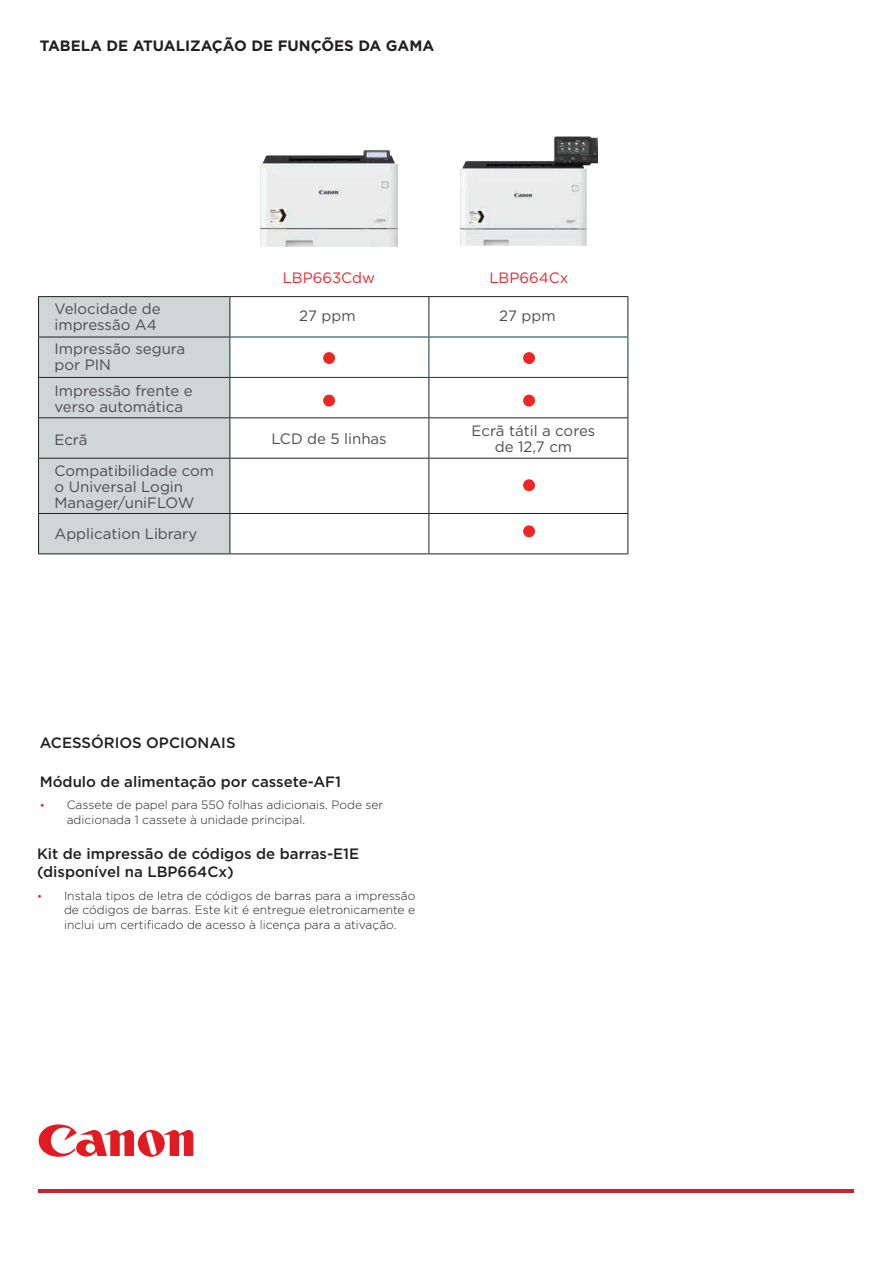
<style>
.page{position:relative;width:893px;height:1263px;background:#fff}
.page>*{position:absolute;margin:0;border:0;box-sizing:border-box;transform-origin:0 0}
.t1{font:15px/16.2px "Gotham";color:#4e4c4f}
.t2{font:500 15px/18px "Gotham";color:#231f20}
.t3{font:700 15px "Gotham";color:#231f20}
.t4{font:15px "Gotham";color:#e72a30}
.t5{font:300 12px/14.4px "Gotham";color:#231f20}
.s1{font-weight:400;font-size:10.5px;color:#cf202f}
</style>
<div class="page">
<svg style="left:39px;top:1124px;width:154px;height:33px"></svg>
<hr style="left:39px;top:1189px;width:815px;height:3px;background:#cf202f">
<div style="left:39px;top:297px;width:190px;height:256px;background:#d0d5d6"></div>
<svg style="left:230px;top:297px;width:397px;height:256px"></svg>
<hr style="left:230px;top:296px;width:199px;height:1px;background:#231f20">
<hr style="left:230px;top:417px;width:199px;height:1px;background:#231f20">
<hr style="left:230px;top:458px;width:199px;height:1px;background:#231f20">
<hr style="left:230px;top:513px;width:199px;height:1px;background:#231f20">
<hr style="left:230px;top:553px;width:199px;height:1px;background:#231f20">
<hr style="left:429px;top:296px;width:199px;height:1px;background:#231f20">
<hr style="left:428px;top:297px;width:1px;height:40px;background:#231f20">
<hr style="left:428px;top:378px;width:1px;height:39px;background:#231f20">
<hr style="left:429px;top:417px;width:199px;height:1px;background:#231f20">
<hr style="left:428px;top:418px;width:1px;height:40px;background:#231f20">
<hr style="left:429px;top:458px;width:199px;height:1px;background:#231f20">
<hr style="left:428px;top:459px;width:1px;height:54px;background:#231f20">
<hr style="left:429px;top:513px;width:199px;height:1px;background:#231f20">
<hr style="left:428px;top:514px;width:1px;height:39px;background:#231f20">
<hr style="left:429px;top:553px;width:199px;height:1px;background:#231f20">
<hr style="left:627px;top:297px;width:1px;height:40px;background:#231f20">
<hr style="left:627px;top:378px;width:1px;height:39px;background:#231f20">
<hr style="left:627px;top:418px;width:1px;height:40px;background:#231f20">
<hr style="left:627px;top:459px;width:1px;height:54px;background:#231f20">
<hr style="left:627px;top:514px;width:1px;height:39px;background:#231f20">
<hr style="left:38px;top:296px;width:192px;height:1px;background:#231f20">
<hr style="left:38px;top:297px;width:1px;height:40px;background:#231f20">
<hr style="left:229px;top:297px;width:1px;height:40px;background:#231f20">
<hr style="left:38px;top:337px;width:191px;height:1px;background:#231f20">
<hr style="left:38px;top:337px;width:1px;height:40px;background:#231f20">
<hr style="left:38px;top:377px;width:191px;height:1px;background:#231f20">
<hr style="left:38px;top:378px;width:1px;height:39px;background:#231f20">
<hr style="left:229px;top:378px;width:1px;height:39px;background:#231f20">
<hr style="left:38px;top:417px;width:192px;height:1px;background:#231f20">
<hr style="left:38px;top:418px;width:1px;height:40px;background:#231f20">
<hr style="left:229px;top:418px;width:1px;height:40px;background:#231f20">
<hr style="left:38px;top:458px;width:192px;height:1px;background:#231f20">
<hr style="left:38px;top:459px;width:1px;height:54px;background:#231f20">
<hr style="left:229px;top:459px;width:1px;height:54px;background:#231f20">
<hr style="left:38px;top:513px;width:192px;height:1px;background:#231f20">
<hr style="left:38px;top:514px;width:1px;height:39px;background:#231f20">
<hr style="left:229px;top:514px;width:1px;height:39px;background:#231f20">
<hr style="left:38px;top:553px;width:192px;height:1px;background:#231f20">
<hr style="left:229px;top:337px;width:200px;height:1px;background:#003a43">
<hr style="left:229px;top:337px;width:1px;height:40px;background:#003a43">
<hr style="left:229px;top:377px;width:200px;height:1px;background:#003a43">
<hr style="left:429px;top:337px;width:199px;height:1px;background:#003a43">
<hr style="left:428px;top:337px;width:1px;height:40px;background:#003a43">
<hr style="left:429px;top:377px;width:199px;height:1px;background:#003a43">
<hr style="left:627px;top:337px;width:1px;height:40px;background:#003a43">
<div style="left:324px;top:353px;width:10px;height:10px;background:#ee2725;border-radius:50%"></div>
<div style="left:323px;top:352px;width:12px;height:12px;border:2px solid #ee2725;border-radius:50%"></div>
<div style="left:324px;top:395px;width:10px;height:11px;background:#ee2725;border-radius:50%"></div>
<div style="left:323px;top:395px;width:12px;height:12px;border:2px solid #ee2725;border-radius:50%"></div>
<div style="left:524px;top:395px;width:10px;height:11px;background:#ee2725;border-radius:50%"></div>
<div style="left:523px;top:395px;width:12px;height:12px;border:2px solid #ee2725;border-radius:50%"></div>
<div style="left:524px;top:353px;width:10px;height:10px;background:#ee2725;border-radius:50%"></div>
<div style="left:523px;top:352px;width:12px;height:12px;border:2px solid #ee2725;border-radius:50%"></div>
<div style="left:524px;top:480px;width:10px;height:10px;background:#ee2725;border-radius:50%"></div>
<div style="left:523px;top:479px;width:12px;height:12px;border:2px solid #ee2725;border-radius:50%"></div>
<div style="left:524px;top:526px;width:10px;height:10px;background:#ee2725;border-radius:50%"></div>
<div style="left:523px;top:525px;width:12px;height:12px;border:2px solid #ee2725;border-radius:50%"></div>
<img style="left:261px;top:150px;width:136px;height:97px">
<img style="left:461px;top:137px;width:136px;height:108px">
<p class="t3" style="left:40px;top:35px;width:396px">TABELA DE ATUALIZAÇÃO DE FUNÇÕES DA GAMA</p>
<p class="t1" style="left:55px;top:300px;width:108px">Velocidade de impressão A4</p>
<p class="t1" style="left:55px;top:340px;width:132px">Impressão segura por PIN</p>
<p class="t1" style="left:55px;top:382px;width:140px">Impressão frente e verso automática</p>
<p class="t1" style="left:55px;top:424px;width:161px;line-height:30.5px">Ecrã<br>Compatibilidade com</p>
<p class="t1" style="left:55px;top:478px;width:141px">o Universal Login<br>Manager/uniFLOW</p>
<p class="t1" style="left:55px;top:525px;width:144px">Application Library</p>
<p class="t4" style="left:283px;top:268px;width:94px">LBP663Cdw</p>
<p class="t1" style="left:299px;top:307px;width:58px">27 ppm</p>
<p class="t1" style="left:499px;top:307px;width:58px">27 ppm</p>
<p class="t4" style="left:489px;top:268px;width:81px">LBP664Cx</p>
<p class="t1" style="left:271px;top:430px;width:117px">LCD de 5 linhas</p>
<p class="t1" style="left:472px;top:422px;width:125px;text-align:center">Ecrã tátil a cores de 12,7 cm</p>
<p class="t2" style="left:40px;top:733px;width:197px">ACESSÓRIOS OPCIONAIS</p>
<p class="t2" style="left:40px;top:772px;width:303px">Módulo de alimentação por cassete-AF1</p>
<p class="t5" style="left:67px;top:798px;width:318px;text-indent:-27px"><span class="s1">•</span> Cassete de papel para 550 folhas adicionais. Pode ser adicionada 1 cassete à unidade principal.</p>
<p class="t2" style="left:37px;top:844px;width:324px">Kit de impressão de códigos de barras-E1E (disponível na LBP664Cx)</p>
<p class="t5" style="left:64px;top:888px;width:353px;text-align:justify;text-indent:-27px"><span class="s1">•</span> Instala tipos de letra de códigos de barras para a impressão de códigos de barras. Este kit é entregue eletronicamente e inclui um certificado de acesso à licença para a ativação.</p>
</div>
